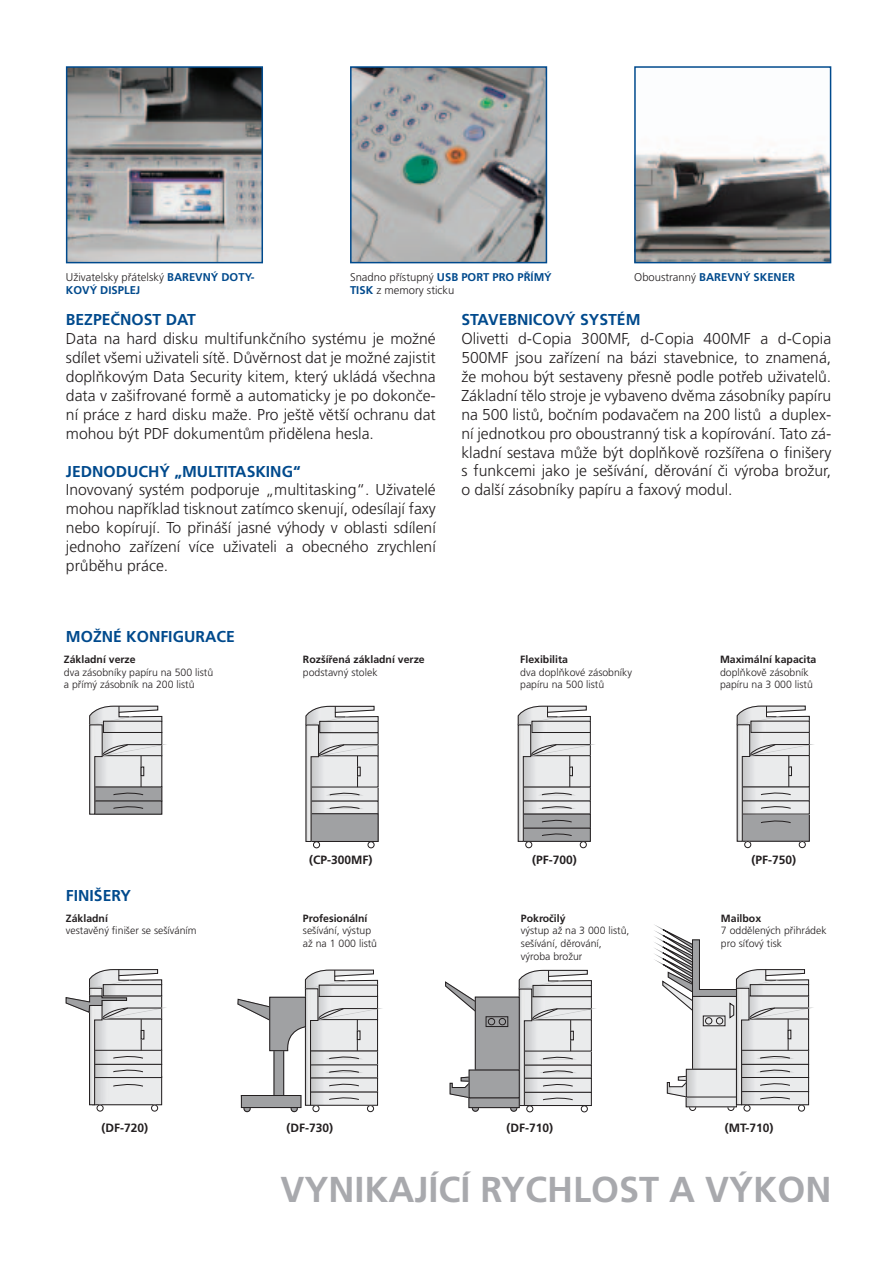
<style>
.page{position:relative;width:893px;height:1263px;background:#fff}
.page>*{position:absolute;margin:0;border:0;box-sizing:border-box;transform-origin:0 0}
.t1{font:700 36px "Frutiger CE";color:#a8a9ad}
.t2{font:300 15.75px/18.9px "Frutiger CE";color:#231f20;text-align:justify}
.t3{font:700 15.75px "Frutiger CE";color:#004a8d}
.t4{font:700 12px "Frutiger CE";color:#231f20}
.t5{font:700 11.25px/13.5px "Frutiger CE";color:#004a8d}
.t6{font:300 11.25px/13.5px "Frutiger CE";color:#231f20}
.t7{font:300 10.5px/12.6px "Frutiger CE";color:#231f20}
.t8{font:700 10.5px "Frutiger CE";color:#231f20}
.s1{font-weight:300;color:#231f20}
.s2{font-weight:700;color:#004a8d}
</style>
<div class="page">
<img style="left:69px;top:69px;width:191px;height:191px">
<div style="left:66px;top:66px;width:197px;height:197px;border:2px solid #004a8d"></div>
<img style="left:353px;top:69px;width:191px;height:191px">
<div style="left:350px;top:66px;width:197px;height:197px;border:2px solid #004a8d"></div>
<img style="left:637px;top:149px;width:191px;height:111px">
<div style="left:634px;top:66px;width:197px;height:197px;border:2px solid #004a8d"></div>
<svg style="left:89px;top:706px;width:73px;height:108px;background:#c0c0c1"></svg>
<div style="left:313px;top:841px;width:7px;height:7px;background:#fff;border:1px solid #fff;border-radius:50%"></div>
<div style="left:313px;top:841px;width:7px;height:7px;border:1px solid #231f20;border-radius:50%"></div>
<div style="left:368px;top:841px;width:6px;height:7px;background:#fff;border:1px solid #fff;border-radius:50%"></div>
<div style="left:368px;top:841px;width:6px;height:7px;border:1px solid #231f20;border-radius:50%"></div>
<svg style="left:305px;top:706px;width:73px;height:136px;background:#c3c3c4"></svg>
<div style="left:526px;top:841px;width:6px;height:7px;background:#fff;border:1px solid #fff;border-radius:50%"></div>
<div style="left:526px;top:841px;width:6px;height:7px;border:1px solid #231f20;border-radius:50%"></div>
<div style="left:580px;top:841px;width:6px;height:7px;background:#fff;border:1px solid #fff;border-radius:50%"></div>
<div style="left:580px;top:841px;width:6px;height:7px;border:1px solid #231f20;border-radius:50%"></div>
<svg style="left:518px;top:706px;width:73px;height:136px;background:#c0c0c2"></svg>
<div style="left:744px;top:841px;width:7px;height:7px;background:#fff;border:1px solid #fff;border-radius:50%"></div>
<div style="left:744px;top:841px;width:7px;height:7px;border:1px solid #231f20;border-radius:50%"></div>
<div style="left:799px;top:841px;width:6px;height:7px;background:#fff;border:1px solid #fff;border-radius:50%"></div>
<div style="left:799px;top:841px;width:6px;height:7px;border:1px solid #231f20;border-radius:50%"></div>
<svg style="left:737px;top:706px;width:73px;height:135px;background:#c3c4c5"></svg>
<svg style="left:66px;top:969px;width:96px;height:142px"></svg>
<div style="left:313px;top:1105px;width:6px;height:7px;background:#fff;border:1px solid #fff;border-radius:50%"></div>
<div style="left:313px;top:1105px;width:6px;height:7px;border:1px solid #231f20;border-radius:50%"></div>
<div style="left:367px;top:1105px;width:7px;height:7px;background:#fff;border:1px solid #fff;border-radius:50%"></div>
<div style="left:367px;top:1105px;width:7px;height:7px;border:1px solid #231f20;border-radius:50%"></div>
<div style="left:244px;top:1105px;width:6px;height:7px;background:#a0a1a3;border:1px solid #a0a1a3;border-radius:50%"></div>
<div style="left:244px;top:1105px;width:6px;height:7px;border:1px solid #231f20;border-radius:50%"></div>
<div style="left:291px;top:1105px;width:6px;height:7px;background:#a0a1a3;border:1px solid #a0a1a3;border-radius:50%"></div>
<div style="left:291px;top:1105px;width:6px;height:7px;border:1px solid #231f20;border-radius:50%"></div>
<div style="left:241px;top:1095px;width:60px;height:13px;border:1px solid #231f20"></div>
<svg style="left:238px;top:970px;width:140px;height:136px"></svg>
<svg style="left:445px;top:970px;width:147px;height:142px"></svg>
<svg style="left:656px;top:926px;width:153px;height:185px"></svg>
<p class="t5" style="left:66px;top:271px;width:190px"><span class="s1">Uživatelsky přátelský</span> BAREVNÝ DOTY-<br>KOVÝ DISPLEJ</p>
<p class="t6" style="left:350px;top:271px;width:203px">Snadno přístupný <span class="s2">USB PORT PRO PŘÍMÝ<br>TISK</span> z memory sticku</p>
<p class="t5" style="left:634px;top:271px;width:162px"><span class="s1">Oboustranný</span> BAREVNÝ SKENER</p>
<p class="t3" style="left:66px;top:312px;width:132px">BEZPEČNOST DAT</p>
<p class="t2" style="left:66px;top:330px;width:371px">Data na hard disku multifunkčního systému je možné sdílet všemi uživateli sítě. Důvěrnost dat je možné zajistit doplňkovým Data Security kitem, který ukládá všechna data v zašifrované formě a automaticky je po dokonče&shy;ní práce z hard disku maže. Pro ještě větší ochranu dat mohou být PDF dokumentům přidělena hesla.</p>
<p class="t3" style="left:66px;top:463px;width:236px">JEDNODUCHÝ „MULTITASKING“</p>
<p class="t2" style="left:66px;top:481px;width:371px">Inovovaný systém podporuje „multitasking“. Uživatelé mohou například tisknout zatímco skenují, odesílají faxy nebo kopírují. To přináší jasné výhody v oblasti sdílení jednoho zařízení více uživateli a obecného zrychlení průběhu práce.</p>
<p class="t3" style="left:461px;top:312px;width:181px">STAVEBNICOVÝ SYSTÉM</p>
<p class="t2" style="left:461px;top:330px;width:371px">Olivetti d-Copia 300MF, d-Copia 400MF a d-Copia 500MF jsou zařízení na bázi stavebnice, to znamená, že mohou být sestaveny přesně podle potřeb uživatelů.<br>Základní tělo stroje je vybaveno dvěma zásobníky papíru na 500 listů, bočním podavačem na 200 listů a duplex&shy;ní jednotkou pro oboustranný tisk a kopírování. Tato zá&shy;kladní sestava může být doplňkově rozšířena o finišery s funkcemi jako je sešívání, děrování či výroba brožur, o další zásobníky papíru a faxový modul.</p>
<p class="t3" style="left:66px;top:628px;width:170px">MOŽNÉ KONFIGURACE</p>
<p class="t8" style="left:64px;top:654px;width:73px">Základní verze</p>
<p class="t7" style="left:64px;top:666px;width:151px">dva zásobníky papíru na 500 listů a přímý zásobník na 200 listů</p>
<p class="t3" style="left:66px;top:887px;width:67px">FINIŠERY</p>
<p class="t8" style="left:66px;top:913px;width:44px">Základní</p>
<p class="t7" style="left:66px;top:925px;width:132px">vestavěný finišer se sešíváním</p>
<p class="t8" style="left:303px;top:654px;width:123px">Rozšířená základní verze</p>
<p class="t7" style="left:303px;top:666px;width:76px">podstavný stolek</p>
<p class="t8" style="left:520px;top:654px;width:49px">Flexibilita</p>
<p class="t7" style="left:520px;top:666px;width:114px">dva doplňkové zásobníky papíru na 500 listů</p>
<p class="t8" style="left:720px;top:654px;width:98px">Maximální kapacita</p>
<p class="t7" style="left:720px;top:666px;width:94px">doplňkově zásobník papíru na 3 000 listů</p>
<p class="t4" style="left:309px;top:854px;width:65px">(CP-300MF)</p>
<p class="t4" style="left:532px;top:854px;width:46px">(PF-700)</p>
<p class="t4" style="left:751px;top:854px;width:46px">(PF-750)</p>
<p class="t8" style="left:303px;top:913px;width:66px">Profesionální</p>
<p class="t7" style="left:303px;top:925px;width:76px">sešívání, výstup až na 1 000 listů</p>
<p class="t8" style="left:521px;top:913px;width:46px">Pokročilý</p>
<p class="t7" style="left:521px;top:925px;width:110px">výstup až na 3 000 listů, sešívání, děrování, výroba brožur</p>
<p class="t8" style="left:721px;top:913px;width:42px">Mailbox</p>
<p class="t7" style="left:721px;top:925px;width:107px">7 oddělených přihrádek pro síťový tisk</p>
<p class="t4" style="left:102px;top:1122px;width:48px">(DF-720)</p>
<p class="t4" style="left:287px;top:1122px;width:48px">(DF-730)</p>
<p class="t4" style="left:507px;top:1122px;width:48px">(DF-710)</p>
<p class="t4" style="left:725px;top:1122px;width:50px">(MT-710)</p>
<h1 class="t1" style="left:280px;top:1172px;width:552px">VYNIKAJÍCÍ RYCHLOST A VÝKON</h1>
</div>
